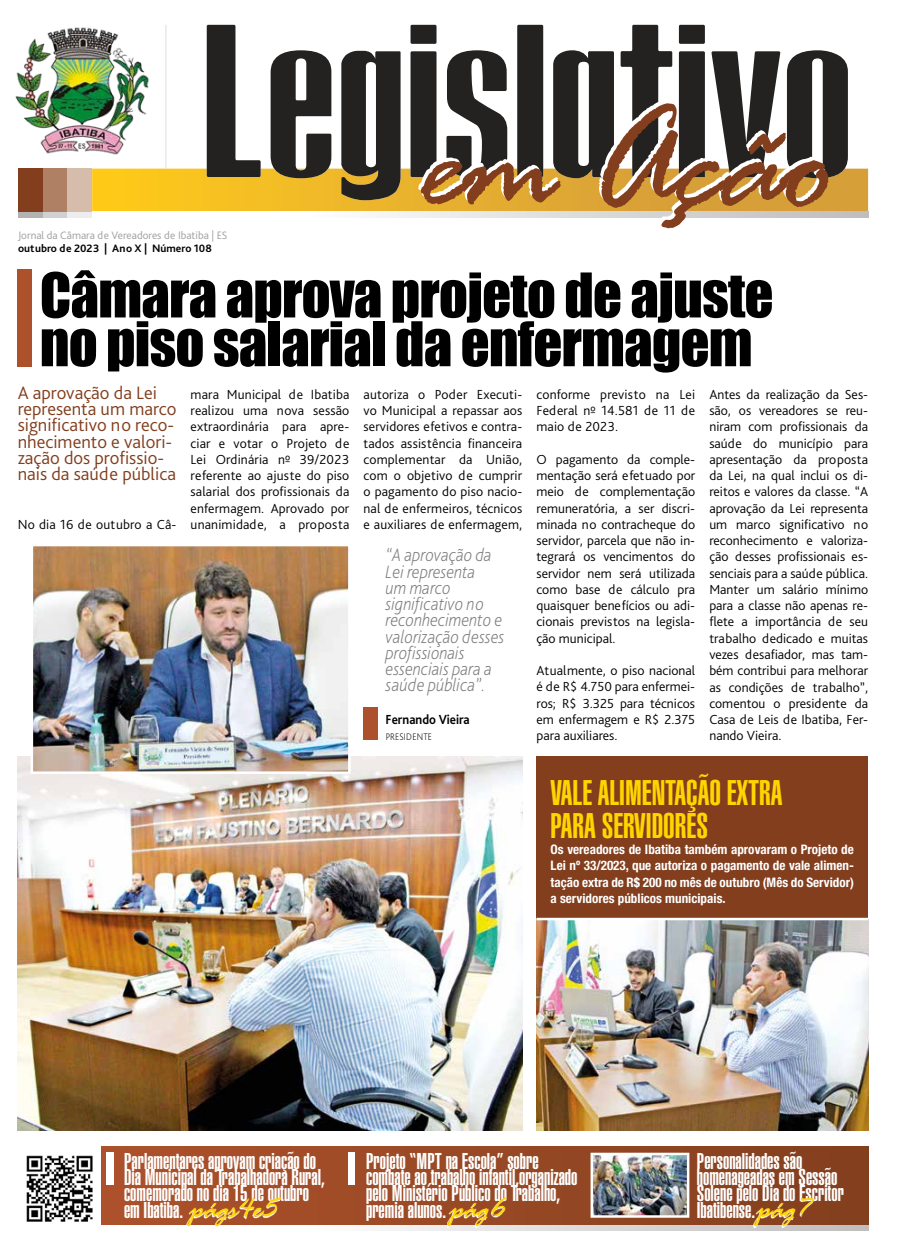
<style>
.page{position:relative;width:900px;height:1255px;background:#fff}
.page>*{position:absolute;margin:0;border:0;box-sizing:border-box;transform-origin:0 0}
.t1{font:italic 155.62px "Rage";letter-spacing:-.04em;color:#823e1d}
.t2{font:56.88px/48.8px "Impact";letter-spacing:-.015em;color:#000}
.t3{font:900 extra-condensed 35px/32.5px "Helvetica";color:#ffd500}
.t4{font:900 extra-condensed 22.5px/16.2px "Helvetica";color:#fff}
.t5{font:italic 200 18.75px/16.2px "Bliss Pro";color:#7d7b7a;scale:.92 1}
.t6{font:300 18.75px/16.2px "Bliss Pro";color:#823e1d}
.t7{font:300 13.75px/16.2px "Bliss Pro";color:#000;text-align:justify}
.t8{font:700 13.75px "Bliss Pro";color:#000;scale:.92 1}
.t9{font:700 condensed 13.12px/16.2px "Helvetica Neue LT Pro";color:#fff;text-align:justify}
.t10{font:300 11.25px "Bliss Pro";color:#a09d9c}
.t11{font:700 11.25px "Bliss Pro";color:#000}
.t12{font:200 10px "Bliss Pro";letter-spacing:.015em;color:#000;scale:.92 1}
.s1{font-family:"Rage";font-weight:400;font-style:italic;font-stretch:normal;font-size:31.38px;color:#ffd500}
</style>
<div class="page">
<img style="left:18px;top:756px;width:504px;height:374px">
<div style="left:536px;top:756px;width:332px;height:163px;background:#823e1d"></div>
<svg style="left:92px;top:169px;width:776px;height:43px"></svg>
<svg style="left:389px;top:212px;width:479px;height:5px"></svg>
<div style="left:67px;top:212px;width:25px;height:5px;background:#ededed"></div>
<div style="left:43px;top:212px;width:24px;height:5px;background:#d0d0d0"></div>
<div style="left:18px;top:212px;width:25px;height:5px;background:#b3b2b2"></div>
<div style="left:67px;top:169px;width:25px;height:43px;background:#d5bcab"></div>
<div style="left:43px;top:169px;width:24px;height:43px;background:#af8064"></div>
<div style="left:18px;top:169px;width:25px;height:43px;background:#823e1d"></div>
<img style="left:26px;top:1155px;width:67px;height:67px">
<hr style="left:165px;top:25px;width:2px;height:144px;background:#e4e4e5">
<img style="left:16px;top:27px;width:133px;height:128px">
<svg style="left:207px;top:25px;width:641px;height:175px"></svg>
<div style="left:18px;top:269px;width:14px;height:97px;background:#ac512b"></div>
<div style="left:101px;top:1146px;width:767px;height:79px;background:linear-gradient(to right,#ad522c,#833f1e)"></div>
<svg style="left:388px;top:1225px;width:480px;height:5px"></svg>
<svg style="left:753px;top:1199px;width:60px;height:28px;fill:#88411f"></svg>
<img style="left:594px;top:1155px;width:92px;height:59px">
<div style="left:591px;top:1152px;width:98px;height:65px;border:2px solid #fff"></div>
<svg style="left:186px;top:1198px;width:94px;height:27px;fill:#a74f29"></svg>
<div style="left:348px;top:1152px;width:7px;height:33px;background:#fff"></div>
<svg style="left:447px;top:1198px;width:59px;height:29px;fill:#9a4925"></svg>
<div style="left:106px;top:1152px;width:7px;height:33px;background:#fff"></div>
<img style="left:536px;top:920px;width:332px;height:210px">
<hr style="left:536px;top:917px;width:332px;height:3px;background:#fff">
<img style="left:34px;top:547px;width:314px;height:224px">
<div style="left:31px;top:544px;width:320px;height:230px;border:2px solid #fff"></div>
<div style="left:364px;top:707px;width:14px;height:33px;background:#ac512b"></div>
<h1 class="t1" style="left:419px;top:79px;width:420px">em Ação</h1>
<p class="t10" style="left:18px;top:228px;width:211px">Jornal da Câmara de Vereadores de Ibatiba | ES</p>
<p class="t11" style="left:18px;top:242px;width:195px">outubro de 2023 | Ano X | Número 108</p>
<h2 class="t2" style="left:40px;top:269px;width:735px">Câmara aprova projeto de ajuste no piso salarial da enfermagem</h2>
<p class="t7" style="left:364px;top:386px;width:160px">autoriza o Poder Executi&shy;vo Municipal a repassar aos servidores efetivos e contra&shy;tados assistência financeira complementar da União, com o objetivo de cumprir o pagamento do piso nacio&shy;nal de enfermeiros, técnicos e auxiliares de enfermagem,</p>
<h3 class="t6" style="left:18px;top:384px;width:160px">A aprovação da Lei representa um marco significativo no reco&shy;nhecimento e valori&shy;zação dos profissio&shy;nais da saúde pública</h3>
<p class="t7" style="left:18px;top:516px;width:160px">No dia 16 de outubro a Câ-</p>
<p class="t7" style="left:191px;top:386px;width:160px">mara Municipal de Ibatiba realizou uma nova sessão extraordinária para apre&shy;ciar e votar o Projeto de Lei Ordinária nº 39/2023 referente ao ajuste do piso salarial dos profissionais da enfermagem. Aprovado por unanimidade, a proposta</p>
<p class="t7" style="left:536px;top:386px;width:160px">conforme previsto na Lei Federal nº 14.581 de 11 de maio de 2023.</p>
<p class="t7" style="left:536px;top:451px;width:160px">O pagamento da comple&shy;mentação será efetuado por meio de complementação remuneratória, a ser discri&shy;minada no contracheque do servidor, parcela que não in&shy;tegrará os vencimentos do servidor nem será utilizada como base de cálculo pra quaisquer benefícios ou adi&shy;cionais previstos na legisla&shy;ção municipal.</p>
<p class="t7" style="left:536px;top:662px;width:160px">Atualmente, o piso nacional é de R$ 4.750 para enfermei&shy;ros; R$ 3.325 para técnicos em enfermagem e R$ 2.375 para auxiliares.</p>
<p class="t7" style="left:709px;top:386px;width:160px">Antes da realização da Ses&shy;são, os vereadores se reu&shy;niram com profissionais da saúde do município para apresentação da proposta da Lei, na qual inclui os di&shy;reitos e valores da classe. “A aprovação da Lei representa um marco significativo no reconhecimento e valoriza&shy;ção desses profissionais es&shy;senciais para a saúde pública.<br>Manter um salário mínimo para a classe não apenas re&shy;flete a importância de seu trabalho dedicado e muitas vezes desafiador, mas tam&shy;bém contribui para melhorar as condições de trabalho”, comentou o presidente da Casa de Leis de Ibatiba, Fer&shy;nando Vieira.</p>
<h3 class="t5" style="left:386px;top:546px;width:131px">“A aprovação da<br>Lei representa<br>um marco significativo no reconhecimento e valorização desses profissionais essenciais para a saúde pública”.</h3>
<p class="t8" style="left:386px;top:711px;width:93px">Fernando Vieira</p>
<p class="t12" style="left:386px;top:731px;width:52px">PRESIDENTE</p>
<h3 class="t3" style="left:551px;top:776px;width:233px">VALE ALIMENTAÇÃO EXTRA<br>PARA SERVIDORES</h3>
<p class="t9" style="left:551px;top:841px;width:305px">Os vereadores de Ibatiba também aprovaram o Projeto de Lei nº 33/2023, que autoriza o pagamento de vale alimen&shy;tação extra de R$ 200 no mês de outubro (Mês do Servidor) a servidores públicos municipais.</p>
<h3 class="t4" style="left:124px;top:1152px;width:202px">Parlamentares aprovam criação do<br>Dia Municipal da Trabalhadora Rural, comemorado no dia 15 de outubro em Ibatiba. <span class="s1">págs4e5</span></h3>
<h3 class="t4" style="left:366px;top:1152px;width:213px">Projeto “MPT na Escola” sobre combate ao trabalho infantil,organizado pelo Ministério Público do Trabalho, premia alunos. <span class="s1">pág6</span></h3>
<h3 class="t4" style="left:697px;top:1152px;width:149px">Personalidades são homenageadas em Sessão<br>Solene pelo Dia do Escritor<br>Ibatibense.<span class="s1">pág7</span></h3>
</div>
